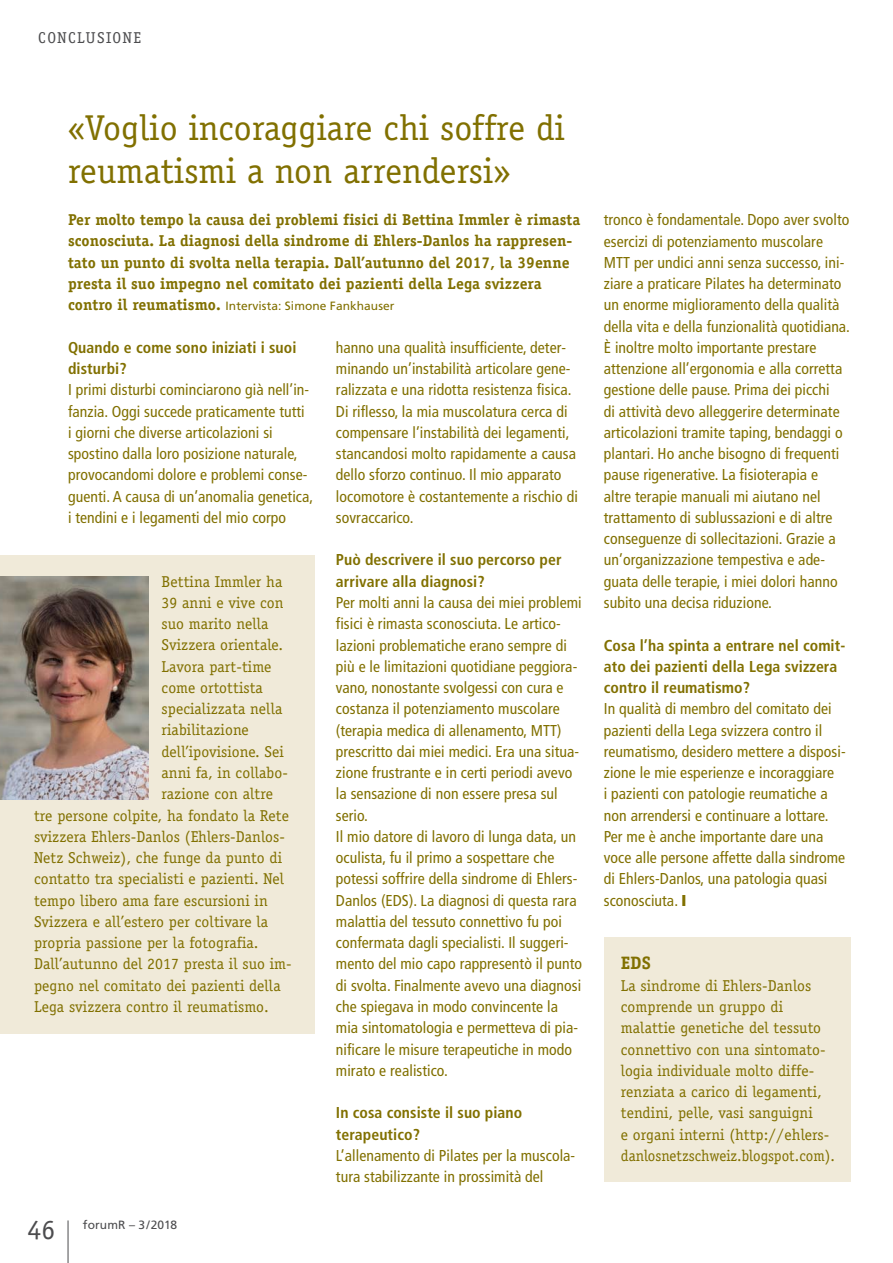
<style>
.page{position:relative;width:893px;height:1263px;background:#fff}
.page>*{position:absolute;margin:0;border:0;box-sizing:border-box;transform-origin:0 0}
.t1{font:36px/42.5px "Officina Serif";letter-spacing:.005em;color:#817000}
.t2{font:27.75px "Officina Sans";color:#4c4c4e}
.t3{font:700 18px "Officina Serif";color:#817000}
.t4{font:condensed 15.75px/21.3px "Frutiger";letter-spacing:.005em;color:#817000}
.t5{font:15.75px/21.3px "Officina Serif";letter-spacing:.005em;color:#817000}
.t6{font:700 15.75px/21.3px "Officina Serif";letter-spacing:.005em;color:#817000}
.t7{font:700 condensed 15.75px/21.3px "Frutiger";letter-spacing:.005em;color:#817000}
.t8{font:15.75px "Officina Serif";letter-spacing:.095em;color:#4c4c4e}
.t9{font:12px "Frutiger";letter-spacing:.005em;color:#817000}
.t10{font:12px "Frutiger";letter-spacing:.01em;color:#4c4c4e}
.s1{font-family:"Officina Serif";font-weight:700;font-size:15.75px}
.s2{font-weight:900}
</style>
<div class="page">
<hr style="left:68px;top:1220px;width:1px;height:43px;background:#4c4c4e">
<div style="left:0;top:555px;width:315px;height:478px;background:#f0ead9"></div>
<div style="left:604px;top:938px;width:246px;height:244px;background:#f0ead9"></div>
<img style="left:0;top:576px;width:149px;height:223px">
<p class="t8" style="left:38px;top:31px;width:104px">CONCLUSIONE</p>
<h1 class="t1" style="left:68px;top:110px;width:498px">«Voglio incoraggiare chi soffre di reumatismi a non arrendersi»</h1>
<p class="t6" style="left:68px;top:210px;width:514px">Per molto tempo la causa dei problemi fisici di Bettina Immler è rimasta sconosciuta. La diagnosi della sindrome di Ehlers-Danlos ha rappresen&shy;tato un punto di svolta nella terapia. Dall’autunno del 2017, la 39enne presta il suo impegno nel comitato dei pazienti della Lega svizzera</p>
<p class="t9" style="left:68px;top:301px;width:328px"><span class="s1">contro il reumatismo.</span> Intervista: Simone Fankhauser</p>
<p class="t7" style="left:68px;top:338px;width:230px">Quando e come sono iniziati i suoi disturbi?</p>
<p class="t4" style="left:68px;top:380px;width:247px">I primi disturbi cominciarono già nell’in&shy;fanzia. Oggi succede praticamente tutti<br>i giorni che diverse articolazioni si spostino dalla loro posizione naturale, provocandomi dolore e problemi conse&shy;guenti. A causa di un’anomalia genetica, i tendini e i legamenti del mio corpo</p>
<p class="t5" style="left:162px;top:572px;width:122px">Bettina Immler ha</p>
<p class="t5" style="left:162px;top:593px;width:123px">39 anni e vive con</p>
<p class="t5" style="left:162px;top:614px;width:108px">suo marito nella</p>
<p class="t5" style="left:162px;top:636px;width:123px">Svizzera orientale.</p>
<p class="t5" style="left:162px;top:657px;width:111px">Lavora part-time</p>
<p class="t5" style="left:162px;top:678px;width:103px">come ortottista</p>
<p class="t5" style="left:162px;top:699px;width:122px">specializzata nella</p>
<p class="t5" style="left:162px;top:721px;width:89px">riabilitazione</p>
<p class="t5" style="left:162px;top:742px;width:124px">dell’ipovisione. Sei</p>
<p class="t5" style="left:162px;top:763px;width:128px">anni fa, in collabo-</p>
<p class="t5" style="left:162px;top:784px;width:113px">razione con altre</p>
<p class="t5" style="left:34px;top:806px;width:257px">tre persone colpite, ha fondato la Rete</p>
<p class="t5" style="left:34px;top:827px;width:252px">svizzera Ehlers-Danlos (Ehlers-Danlos-</p>
<p class="t5" style="left:34px;top:848px;width:250px">Netz Schweiz), che funge da punto di</p>
<p class="t5" style="left:34px;top:869px;width:252px">contatto tra specialisti e pazienti. Nel</p>
<p class="t5" style="left:34px;top:891px;width:235px">tempo libero ama fare escursioni in</p>
<p class="t5" style="left:34px;top:912px;width:236px">Svizzera e all’estero per coltivare la</p>
<p class="t5" style="left:34px;top:933px;width:226px">propria passione per la fotografia.</p>
<p class="t5" style="left:34px;top:955px;width:259px">Dall’autunno del 2017 presta il suo im-</p>
<p class="t5" style="left:34px;top:976px;width:248px">pegno nel comitato dei pazienti della</p>
<p class="t5" style="left:34px;top:997px;width:236px">Lega svizzera contro il reumatismo.</p>
<h2 class="t2" style="left:28px;top:1219px;width:29px">46</h2>
<p class="t10" style="left:83px;top:1220px;width:96px">forumR – 3/2018</p>
<p class="t4" style="left:336px;top:338px;width:243px">hanno una qualità insufficiente, deter - minando un’instabilità articolare gene&shy;ralizzata e una ridotta resistenza fisica.<br>Di riflesso, la mia muscolatura cerca di compensare l’instabilità dei legamenti, stancandosi molto rapidamente a causa dello sforzo continuo. Il mio apparato locomotore è costantemente a rischio di sovraccarico.</p>
<p class="t7" style="left:336px;top:551px;width:227px">Può descrivere il suo percorso per arrivare alla diagnosi?</p>
<p class="t4" style="left:336px;top:593px;width:248px">Per molti anni la causa dei miei problemi fisici è rimasta sconosciuta. Le artico - lazioni problematiche erano sempre di più e le limitazioni quotidiane peggiora&shy;vano, nonostante svolgessi con cura e costanza il potenziamento muscolare (terapia medica di allenamento, MTT) prescritto dai miei medici. Era una situa&shy;zione frustrante e in certi periodi avevo la sensazione di non essere presa sul serio.<br>Il mio datore di lavoro di lunga data, un oculista, fu il primo a sospettare che potessi soffrire della sindrome di Ehlers-Danlos (EDS). La diagnosi di questa rara malattia del tessuto connettivo fu poi confermata dagli specialisti. Il suggeri&shy;mento del mio capo rappresentò il punto di svolta. Finalmente avevo una diagnosi che spiegava in modo convincente la mia sintomatologia e permetteva di pia&shy;nificare le misure terapeutiche in modo mirato e realistico.</p>
<p class="t7" style="left:336px;top:1103px;width:188px">In cosa consiste il suo piano terapeutico?</p>
<p class="t4" style="left:336px;top:1146px;width:241px">L’allenamento di Pilates per la muscola&shy;tura stabilizzante in prossimità del</p>
<p class="t4" style="left:604px;top:210px;width:248px">tronco è fondamentale. Dopo aver svolto esercizi di potenziamento muscolare MTT per undici anni senza successo, ini&shy;ziare a praticare Pilates ha determinato un enorme miglioramento della qualità della vita e della funzionalità quotidiana.<br>È inoltre molto importante prestare attenzione all’ergonomia e alla corretta gestione delle pause. Prima dei picchi<br>di attività devo alleggerire determinate articolazioni tramite taping, bendaggi o plantari. Ho anche bisogno di frequenti pause rigenerative. La fisioterapia e<br>altre terapie manuali mi aiutano nel trattamento di sublussazioni e di altre conseguenze di sollecitazioni. Grazie a un’organizzazione tempestiva e ade&shy;guata delle terapie, i miei dolori hanno subito una decisa riduzione.</p>
<p class="t7" style="left:604px;top:636px;width:243px">Cosa l’ha spinta a entrare nel comit&shy;ato dei pazienti della Lega svizzera contro il reumatismo?</p>
<p class="t4" style="left:604px;top:699px;width:243px">In qualità di membro del comitato dei pazienti della Lega svizzera contro il reumatismo, desidero mettere a disposi&shy;zione le mie esperienze e incoraggiare<br>i pazienti con patologie reumatiche a non arrendersi e continuare a lottare.<br>Per me è anche importante dare una voce alle persone affette dalla sindrome di Ehlers-Danlos, una patologia quasi sconosciuta. <span class="s2">I</span></p>
<p class="t3" style="left:621px;top:956px;width:31px">EDS</p>
<p class="t5" style="left:621px;top:976px;width:216px">La sindrome di Ehlers-Danlos comprende un gruppo di malattie genetiche del tessuto connettivo con una sintomato&shy;logia individuale molto diffe&shy;renziata a carico di legamenti, tendini, pelle, vasi sanguigni<br>e organi interni (http://ehlers&shy;danlosnetzschweiz.blogspot.com).</p>
</div>
